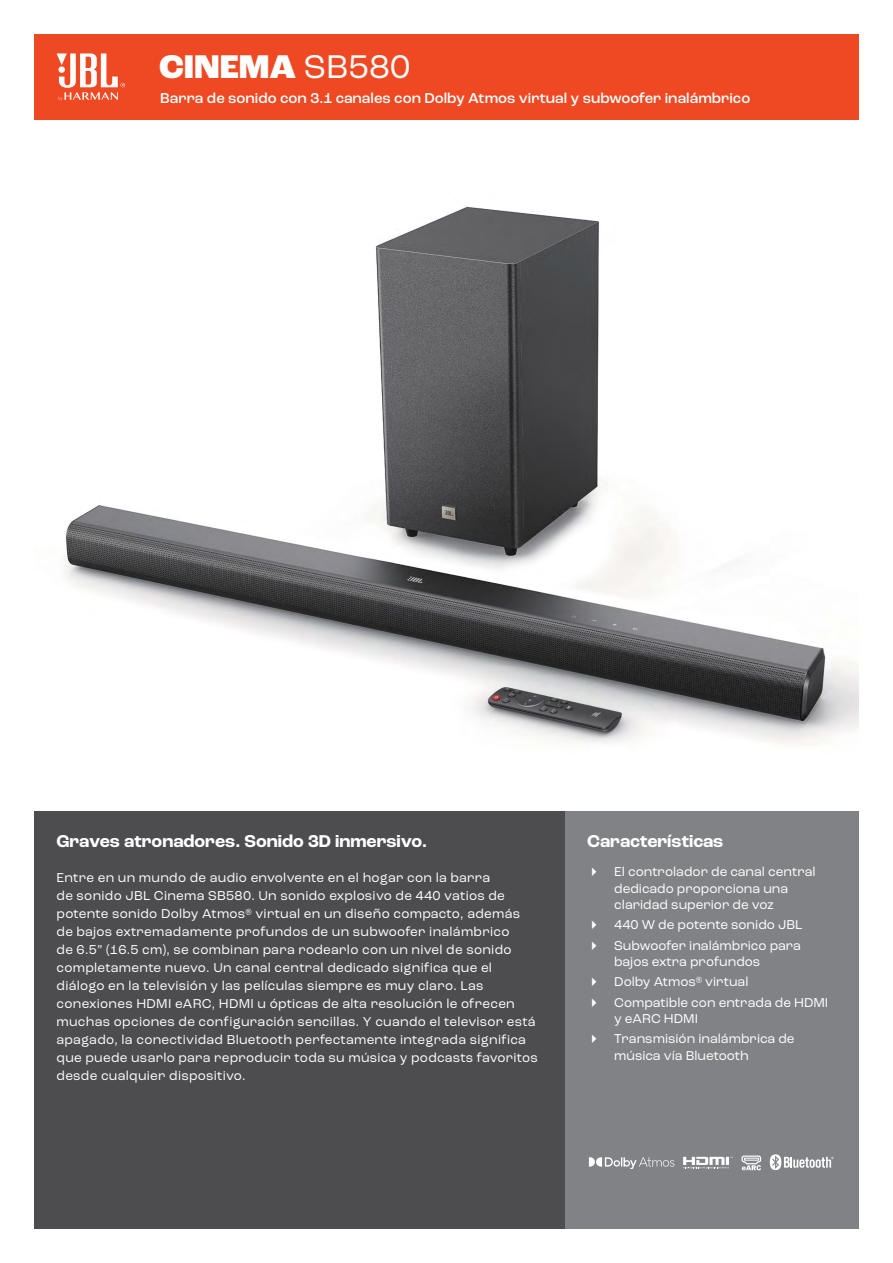
<style>
.page{position:relative;width:893px;height:1263px;background:#fff}
.page>*{position:absolute;margin:0;border:0;box-sizing:border-box;transform-origin:0 0}
.t1{font:800 34.5px "Roc Grotesk";color:#fff}
.t2{font:700 18px "Roc Grotesk";color:#fff}
.t3{font:500 15px "Roc Grotesk";color:#fff}
.t4{font:13.5px/18px "Roc Grotesk";letter-spacing:.02em;color:#fff}
.t5{font:13.5px/20.4px "Roc Grotesk";color:#fff}
.s1{font-weight:400}
</style>
<div class="page">
<img style="left:65px;top:206px;width:794px;height:538px">
<div style="left:565px;top:811px;width:294px;height:418px;background:#808285"></div>
<div style="left:34px;top:811px;width:531px;height:418px;background:#4d4d4f"></div>
<div style="left:34px;top:34px;width:825px;height:85px;background:#ef4923"></div>
<svg style="left:57px;top:53px;width:68px;height:48px"></svg>
<svg style="left:770px;top:1154px;width:63px;height:16px"></svg>
<svg style="left:683px;top:1157px;width:50px;height:11px"></svg>
<svg style="left:589px;top:1157px;width:85px;height:11px"></svg>
<svg style="left:741px;top:1155px;width:21px;height:15px"></svg>
<div style="left:744px;top:1157px;width:15px;height:4px;border:1px solid #fff"></div>
<h1 class="t1" style="left:159px;top:45px;width:253px">CINEMA <span class="s1">SB580</span></h1>
<p class="t3" style="left:160px;top:89px;width:592px">Barra de sonido con 3.1 canales con Dolby Atmos virtual y subwoofer inalámbrico</p>
<h2 class="t2" style="left:57px;top:830px;width:372px">Graves atronadores. Sonido 3D inmersivo.</h2>
<p class="t4" style="left:57px;top:869px;width:483px">Entre en un mundo de audio envolvente en el hogar con la barra<br>de sonido JBL Cinema SB580. Un sonido explosivo de 440 vatios de potente sonido Dolby Atmos<sup>®</sup> virtual en un diseño compacto, además de bajos extremadamente profundos de un subwoofer inalámbrico<br>de 6.5” (16.5 cm), se combinan para rodearlo con un nivel de sonido completamente nuevo. Un canal central dedicado significa que el diálogo en la televisión y las películas siempre es muy claro. Las conexiones HDMI eARC, HDMI u ópticas de alta resolución le ofrecen muchas opciones de configuración sencillas. Y cuando el televisor está apagado, la conectividad Bluetooth perfectamente integrada significa que puede usarlo para reproducir toda su música y podcasts favoritos desde cualquier dispositivo.</p>
<h2 class="t2" style="left:587px;top:830px;width:138px">Características</h2>
<p class="t5" style="left:614px;top:864px;width:203px;line-height:16.2px">El controlador de canal central dedicado proporciona una claridad superior de voz</p>
<p class="t5" style="left:614px;top:914px;width:190px">440 W de potente sonido JBL<br>Subwoofer inalámbrico para</p>
<p class="t5" style="left:614px;top:951px;width:216px">bajos extra profundos<br>Dolby Atmos<sup>®</sup> virtual<br>Compatible con entrada de HDMI</p>
<p class="t5" style="left:614px;top:1008px;width:182px">y eARC HDMI<br>Transmisión inalámbrica de</p>
<p class="t5" style="left:614px;top:1045px;width:136px">música vía Bluetooth</p>
</div>
